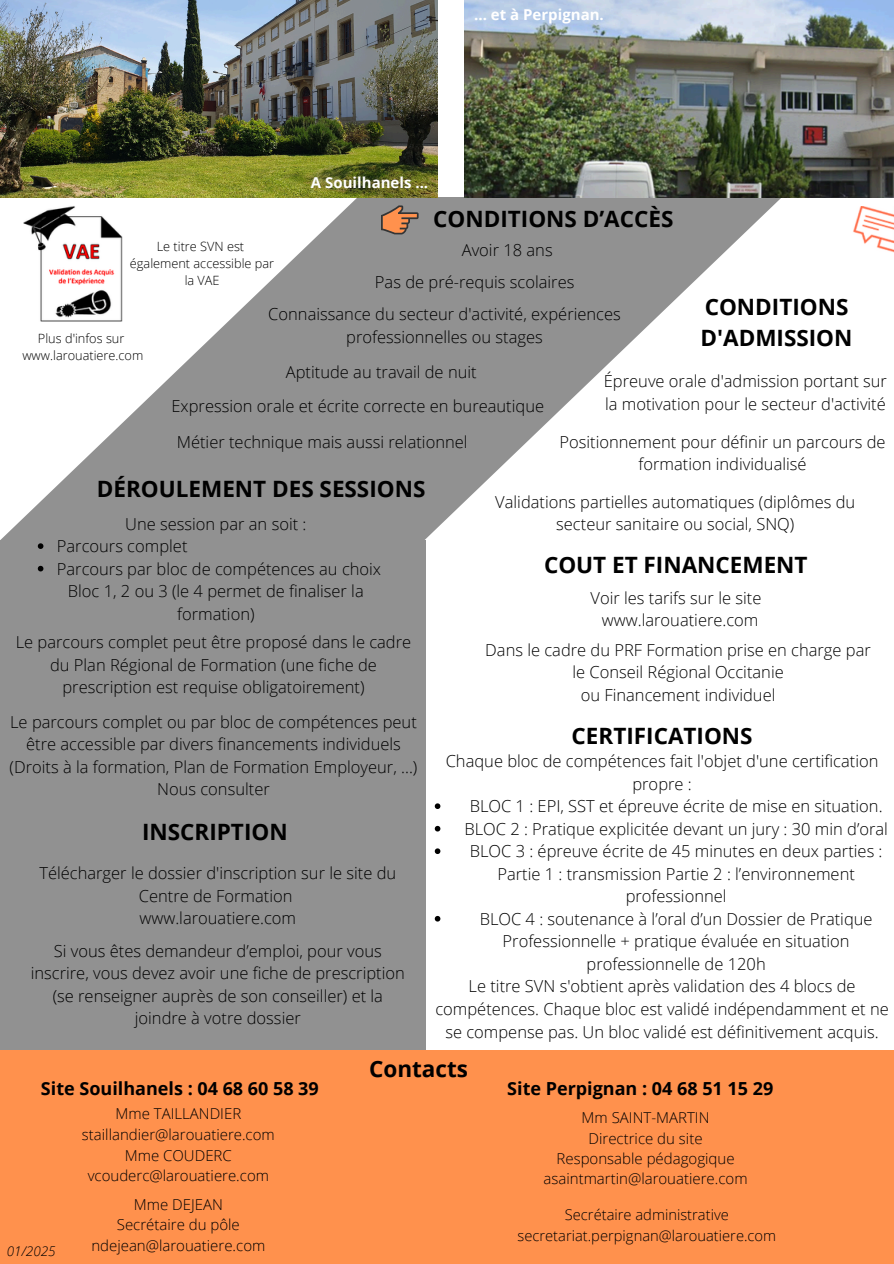
<style>
.page{position:relative;width:894px;height:1264px;background:#fff}
.page>*{position:absolute;margin:0;border:0;box-sizing:border-box;transform-origin:0 0}
.t1{font:700 22.5px/31.5px "Open Sans";color:#000}
.t2{font:700 18px "Open Sans";color:#000}
.t3{font:300 16.5px/22.5px "Open Sans";color:#000;text-align:center}
.t4{font:300 15px/20.5px "Open Sans";color:#000;text-align:center}
.t5{font:700 15px "Open Sans";color:#fff}
.t6{font:300 14.7px/20.2px "Open Sans";color:#000;text-align:center}
.t7{font:italic 300 13.5px "Open Sans";color:#000}
.t8{font:300 12.75px/17px "Open Sans";color:#000;text-align:center}
</style>
<div class="page">
<div style="left:0;top:540px;width:425px;height:722px;background:#919191"></div>
<div style="left:0;top:1050px;width:893px;height:213px;background:#ff914d"></div>
<svg style="left:0;top:197px;width:781px;height:349px;fill:#919191"></svg>
<svg style="left:381px;top:205px;width:37px;height:29px"></svg>
<img style="left:853px;top:206px;width:40px;height:46px">
<svg style="left:434px;top:803px;width:6px;height:6px"></svg>
<svg style="left:434px;top:825px;width:6px;height:6px"></svg>
<svg style="left:434px;top:848px;width:6px;height:6px"></svg>
<svg style="left:434px;top:915px;width:6px;height:6px"></svg>
<svg style="left:38px;top:543px;width:5px;height:6px"></svg>
<svg style="left:38px;top:566px;width:5px;height:5px"></svg>
<img style="left:23px;top:206px;width:99px;height:115px">
<img style="left:0;top:0;width:437px;height:198px">
<img style="left:464px;top:0;width:429px;height:198px">
<h6 class="t5" style="left:474px;top:4px;width:131px">... et à Perpignan.</h6>
<h1 class="t8" style="left:157px;top:237px;width:89px">Le titre SVN est</h1>
<h4 class="t8" style="left:130px;top:254px;width:146px">également accessible par la VAE</h4>
<h6 class="t5" style="left:311px;top:172px;width:119px">A Souilhanels ...</h6>
<h4 class="t1" style="left:433px;top:202px;width:242px">CONDITIONS D’ACCÈS</h4>
<h1 class="t3" style="left:461px;top:238px;width:92px">Avoir 18 ans</h1>
<h4 class="t3" style="left:375px;top:270px;width:201px">Pas de pré-requis scolaires</h4>
<h4 class="t8" style="left:38px;top:329px;width:88px">Plus d'infos sur</h4>
<h4 class="t8" style="left:22px;top:346px;width:122px">www.larouatiere.com</h4>
<p class="t3" style="left:268px;top:303px;width:354px">Connaissance du secteur d'activité, expériences professionnelles ou stages</p>
<h4 class="t1" style="left:700px;top:290px;width:153px">CONDITIONS<br>D'ADMISSION</h4>
<h4 class="t3" style="left:286px;top:360px;width:192px">Aptitude au travail de nuit</h4>
<p class="t3" style="left:171px;top:395px;width:374px">Expression orale et écrite correcte en bureautique</p>
<h4 class="t3" style="left:177px;top:430px;width:292px">Métier technique mais aussi relationnel</h4>
<p class="t3" style="left:603px;top:370px;width:284px;text-align:left">Épreuve orale d'admission portant sur la motivation pour le secteur d'activité</p>
<h4 class="t3" style="left:559px;top:430px;width:328px">Positionnement pour définir un parcours de formation individualisé</h4>
<h4 class="t1" style="left:97px;top:472px;width:330px">DÉROULEMENT DES SESSIONS</h4>
<h4 class="t3" style="left:495px;top:490px;width:361px">Validations partielles automatiques (diplômes du</h4>
<h4 class="t3" style="left:125px;top:512px;width:183px">Une session par an soit :</h4>
<h4 class="t3" style="left:556px;top:512px;width:239px">secteur sanitaire ou social, SNQ)</h4>
<h1 class="t3" style="left:57px;top:534px;width:132px">Parcours complet</h1>
<p class="t3" style="left:57px;top:557px;width:326px">Parcours par bloc de compétences au choix</p>
<h1 class="t3" style="left:68px;top:579px;width:297px">Bloc 1, 2 ou 3 (le 4 permet de finaliser la formation)</h1>
<h4 class="t1" style="left:544px;top:548px;width:265px">COUT ET FINANCEMENT</h4>
<h4 class="t3" style="left:590px;top:586px;width:172px">Voir les tarifs sur le site www.larouatiere.com</h4>
<p class="t3" style="left:16px;top:630px;width:397px">Le parcours complet peut être proposé dans le cadre du Plan Régional de Formation (une fiche de prescription est requise obligatoirement)</p>
<h5 class="t3" style="left:10px;top:710px;width:409px">Le parcours complet ou par bloc de compétences peut être accessible par divers financements individuels (Droits à la formation, Plan de Formation Employeur, ...)<br>Nous consulter</h5>
<h4 class="t1" style="left:142px;top:816px;width:147px">INSCRIPTION</h4>
<p class="t3" style="left:39px;top:861px;width:358px">Télécharger le dossier d'inscription sur le site du<br>Centre de Formation<br>www.larouatiere.com</p>
<h5 class="t3" style="left:31px;top:939px;width:375px">Si vous êtes demandeur d’emploi, pour vous inscrire, vous devez avoir une fiche de prescription (se renseigner auprès de son conseiller) et la joindre à votre dossier</h5>
<h4 class="t3" style="left:485px;top:638px;width:387px">Dans le cadre du PRF Formation prise en charge par le Conseil Régional Occitanie<br>ou Financement individuel</h4>
<p class="t1" style="left:571px;top:719px;width:182px">CERTIFICATIONS</p>
<p class="t3" style="left:445px;top:749px;width:434px">Chaque bloc de compétences fait l'objet d'une certification propre :</p>
<p class="t3" style="left:469px;top:794px;width:414px">BLOC 1 : EPI, SST et épreuve écrite de mise en situation.</p>
<h1 class="t3" style="left:464px;top:817px;width:425px">BLOC 2 : Pratique explicitée devant un jury : 30 min d’oral</h1>
<p class="t3" style="left:469px;top:839px;width:414px">BLOC 3 : épreuve écrite de 45 minutes en deux parties :<br>Partie 1 : transmission Partie 2 : l’environnement professionnel</p>
<p class="t3" style="left:479px;top:907px;width:394px">BLOC 4 : soutenance à l’oral d’un Dossier de Pratique<br>Professionnelle + pratique évaluée en situation professionnelle de 120h</p>
<h4 class="t3" style="left:435px;top:974px;width:455px">Le titre SVN s'obtient après validation des 4 blocs de compétences. Chaque bloc est validé indépendamment et ne se compense pas. Un bloc validé est définitivement acquis.</h4>
<h4 class="t2" style="left:41px;top:1075px;width:279px">Site Souilhanels : 04 68 60 58 39</h4>
<p class="t4" style="left:82px;top:1103px;width:194px">Mme TAILLANDIER staillandier@larouatiere.com<br>Mme COUDERC vcouderc@larouatiere.com</p>
<p class="t4" style="left:91px;top:1193px;width:175px">Mme DEJEAN<br>Secrétaire du pôle ndejean@larouatiere.com</p>
<h3 class="t7" style="left:7px;top:1241px;width:50px">01/2025</h3>
<p class="t1" style="left:369px;top:1052px;width:100px">Contacts</p>
<p class="t2" style="left:507px;top:1075px;width:267px">Site Perpignan : 04 68 51 15 29</p>
<p class="t4" style="left:543px;top:1107px;width:205px">Mm SAINT-MARTIN<br>Directrice du site<br>Responsable pédagogique asaintmartin@larouatiere.com</p>
<h4 class="t6" style="left:517px;top:1204px;width:260px">Secrétaire administrative secretariat.perpignan@larouatiere.com</h4>
</div>
